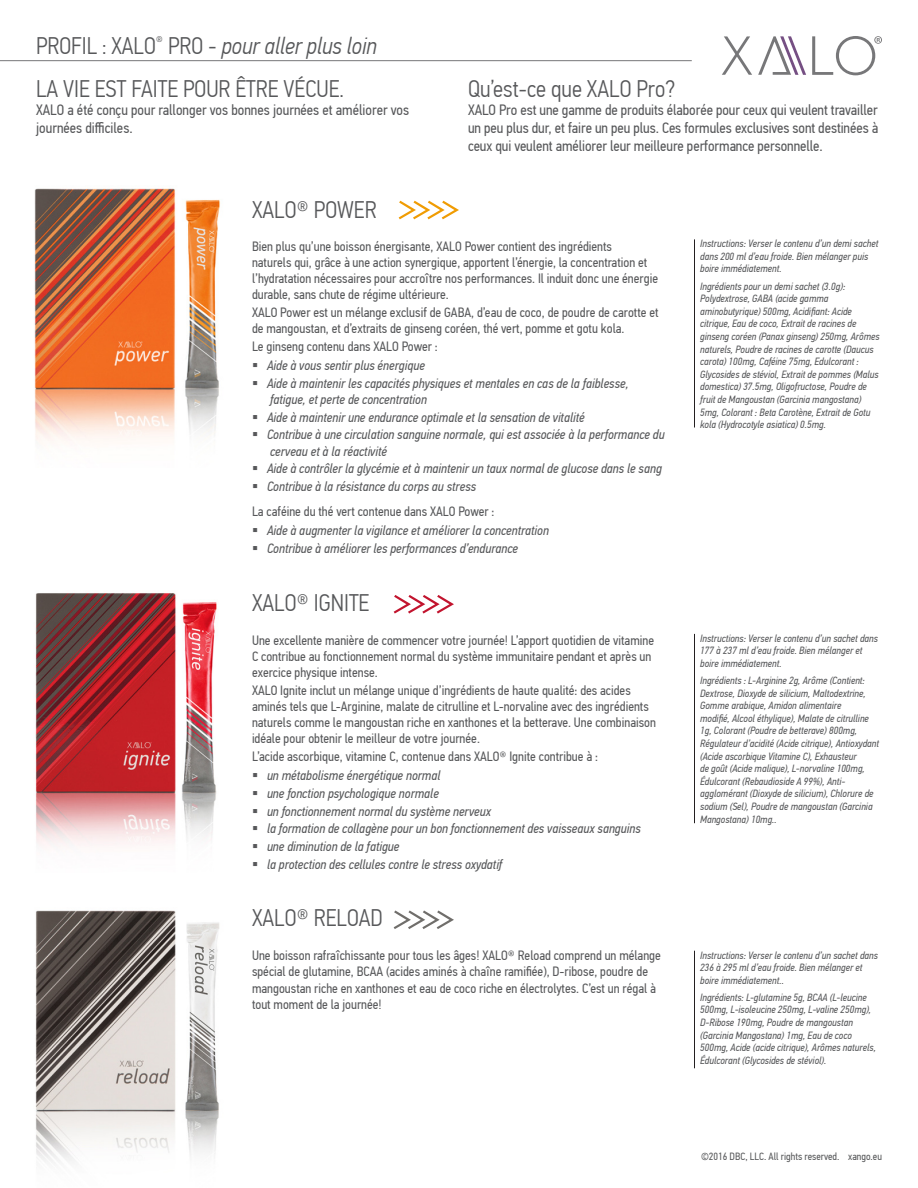
<style>
.page{position:relative;width:918px;height:1188px;background:#fff}
.page>*{position:absolute;margin:0;border:0;box-sizing:border-box;transform-origin:0 0}
.h1_left{font:300 24px "PF Din Text Cond Pro";color:#57585a}
.h1_left-2{font:italic 300 24px "PF Din Text Cond Pro";color:#57585a}
.body_left{font:15px/18px "PF Din Text Cond Pro";color:#57585a}
.t1{font:13.5px/16.2px "PF Din Text Cond Pro";color:#57585a}
.t2{font:italic 13.5px/16.2px "PF Din Text Cond Pro";color:#57585a}
.table_body{font:italic 10.5px/12.6px "PF Din Text Cond Pro";color:#57585a}
.table_body-2{font:10.5px "PF Din Text Cond Pro";color:#57585a}
.s1{font-style:normal}
</style>
<div class="page">
<hr style="left:0;top:60px;width:692px;height:1px;background:#777779">
<svg style="left:812px;top:36px;width:70px;height:39px"></svg>
<svg style="left:722px;top:36px;width:30px;height:39px"></svg>
<svg style="left:758px;top:36px;width:48px;height:39px"></svg>
<svg style="left:399px;top:201px;width:60px;height:18px"></svg>
<svg style="left:394px;top:595px;width:60px;height:19px"></svg>
<svg style="left:394px;top:910px;width:60px;height:19px"></svg>
<img style="left:35px;top:593px;width:182px;height:254px">
<img style="left:35px;top:910px;width:185px;height:253px">
<img style="left:34px;top:188px;width:186px;height:254px">
<hr style="left:694px;top:239px;width:1px;height:189px;background:#231f20">
<hr style="left:694px;top:634px;width:1px;height:189px;background:#231f20">
<hr style="left:694px;top:951px;width:1px;height:117px;background:#231f20">
<p class="h1_left-2" style="left:36px;top:32px;width:342px"><span class="s1">PROFIL : XALO</span><sup>®</sup> <span class="s1">PRO -</span> pour aller plus loin</p>
<p class="h1_left" style="left:36px;top:75px;width:309px">LA VIE EST FAITE POUR ÊTRE VÉCUE.</p>
<p class="body_left" style="left:36px;top:100px;width:375px">XALO a été conçu pour rallonger vos bonnes journées et améliorer vos journées difficiles.</p>
<p class="h1_left" style="left:468px;top:75px;width:209px">Qu’est-ce que XALO Pro?</p>
<p class="body_left" style="left:468px;top:100px;width:412px;text-align:justify">XALO Pro est une gamme de produits élaborée pour ceux qui veulent travailler un peu plus dur, et faire un peu plus. Ces formules exclusives sont destinées à ceux qui veulent améliorer leur meilleure performance personnelle.</p>
<p class="h1_left" style="left:252px;top:196px;width:126px">XALO® POWER</p>
<p class="t1" style="left:252px;top:238px;width:408px">Bien plus qu’une boisson énergisante, XALO Power contient des ingrédients<br>naturels qui, grâce à une action synergique, apportent l’énergie, la concentration et l’hydratation nécessaires pour accroître nos performances. Il induit donc une énergie durable, sans chute de régime ultérieure.</p>
<p class="t1" style="left:252px;top:304px;width:408px">XALO Power est un mélange exclusif de GABA, d’eau de coco, de poudre de carotte et de mangoustan, et d’extraits de ginseng coréen, thé vert, pomme et gotu kola.</p>
<p class="t1" style="left:252px;top:338px;width:187px">Le ginseng contenu dans XALO Power :</p>
<p class="t2" style="left:267px;top:358px;width:159px">Aide à vous sentir plus énergique</p>
<p class="t2" style="left:267px;top:375px;width:363px">Aide à maintenir les capacités physiques et mentales en cas de la faiblesse, fatigue, et perte de concentration</p>
<p class="t2" style="left:267px;top:409px;width:319px">Aide à maintenir une endurance optimale et la sensation de vitalité</p>
<p class="t2" style="left:267px;top:427px;width:399px">Contribue à une circulation sanguine normale, qui est associée à la performance du cerveau et à la réactivité</p>
<p class="t2" style="left:267px;top:461px;width:396px">Aide à contrôler la glycémie et à maintenir un taux normal de glucose dans le sang</p>
<p class="t2" style="left:267px;top:478px;width:211px">Contribue à la résistance du corps au stress</p>
<p class="t1" style="left:252px;top:504px;width:244px">La caféine du thé vert contenue dans XALO Power :</p>
<p class="t2" style="left:267px;top:523px;width:283px">Aide à augmenter la vigilance et améliorer la concentration</p>
<p class="t2" style="left:267px;top:541px;width:253px">Contribue à améliorer les performances d’endurance</p>
<p class="h1_left" style="left:252px;top:589px;width:119px">XALO® IGNITE</p>
<p class="t1" style="left:252px;top:632px;width:404px">Une excellente manière de commencer votre journée! L’apport quotidien de vitamine<br>C contribue au fonctionnement normal du système immunitaire pendant et après un exercice physique intense.</p>
<p class="t1" style="left:252px;top:682px;width:406px">XALO Ignite inclut un mélange unique d’ingrédients de haute qualité: des acides aminés tels que L-Arginine, malate de citrulline et L-norvaline avec des ingrédients naturels comme le mangoustan riche en xanthones et la betterave. Une combinaison idéale pour obtenir le meilleur de votre journée.</p>
<p class="t1" style="left:252px;top:748px;width:347px">L’acide ascorbique, vitamine C, contenue dans XALO® Ignite contribue à :</p>
<p class="t2" style="left:267px;top:768px;width:175px">un métabolisme énergétique normal</p>
<p class="t2" style="left:267px;top:785px;width:173px">une fonction psychologique normale</p>
<p class="t2" style="left:267px;top:803px;width:226px">un fonctionnement normal du système nerveux</p>
<p class="t2" style="left:267px;top:821px;width:375px">la formation de collagène pour un bon fonctionnement des vaisseaux sanguins</p>
<p class="t2" style="left:267px;top:838px;width:134px">une diminution de la fatigue</p>
<p class="t2" style="left:267px;top:856px;width:237px">la protection des cellules contre le stress oxydatif</p>
<p class="h1_left" style="left:252px;top:904px;width:132px">XALO® RELOAD</p>
<p class="t1" style="left:252px;top:948px;width:410px">Une boisson rafraîchissante pour tous les âges! XALO® Reload comprend un mélange spécial de glutamine, BCAA (acides aminés à chaîne ramifiée), D-ribose, poudre de mangoustan riche en xanthones et eau de coco riche en électrolytes. C’est un régal à tout moment de la journée!</p>
<p class="table_body" style="left:700px;top:237px;width:180px">Instructions: Verser le contenu d’un demi sachet dans 200 ml d’eau froide. Bien mélanger puis boire immédiatement.</p>
<p class="table_body" style="left:700px;top:280px;width:181px">Ingrédients pour un demi sachet (3.0g):<br>Polydextrose, GABA (acide gamma aminobutyrique) 500mg, Acidifiant: Acide citrique, Eau de coco, Extrait de racines de ginseng coréen (Panax ginseng) 250mg, Arômes naturels, Poudre de racines de carotte (Daucus carota) 100mg, Caféine 75mg, Edulcorant :<br>Glycosides de stéviol, Extrait de pommes (Malus domestica) 37.5mg, Oligofructose, Poudre de fruit de Mangoustan (Garcinia mangostana)<br>5mg, Colorant : Beta Carotène, Extrait de Gotu kola (Hydrocotyle asiatica) 0.5mg.</p>
<p class="table_body" style="left:700px;top:632px;width:179px">Instructions: Verser le contenu d’un sachet dans<br>177 à 237 ml d’eau froide. Bien mélanger et boire immédiatement.</p>
<p class="table_body" style="left:700px;top:674px;width:180px">Ingrédients : L-Arginine 2g, Arôme (Contient:<br>Dextrose, Dioxyde de silicium, Maltodextrine, Gomme arabique, Amidon alimentaire<br>modifié, Alcool éthylique), Malate de citrulline 1g, Colorant (Poudre de betterave) 800mg, Régulateur d’acidité (Acide citrique), Antioxydant (Acide ascorbique Vitamine C), Exhausteur<br>de goût (Acide malique), L-norvaline 100mg, Édulcorant (Rebaudioside A 99%), Anti&shy;agglomérant (Dioxyde de silicium), Chlorure de sodium (Sel), Poudre de mangoustan (Garcinia Mangostana) 10mg..</p>
<p class="table_body" style="left:700px;top:949px;width:179px">Instructions: Verser le contenu d’un sachet dans<br>236 à 295 ml d’eau froide. Bien mélanger et boire immédiatement..</p>
<p class="table_body" style="left:700px;top:991px;width:177px">Ingrédients: L-glutamine 5g, BCAA (L-leucine 500mg, L-isoleucine 250mg, L-valine 250mg), D-Ribose 190mg, Poudre de mangoustan (Garcinia Mangostana) 1mg, Eau de coco 500mg, Acide (acide citrique), Arômes naturels, Édulcorant (Glycosides de stéviol).</p>
<p class="table_body-2" style="left:701px;top:1150px;width:182px">©2016 DBC, LLC. All rights reserved. xango.eu</p>
</div>
